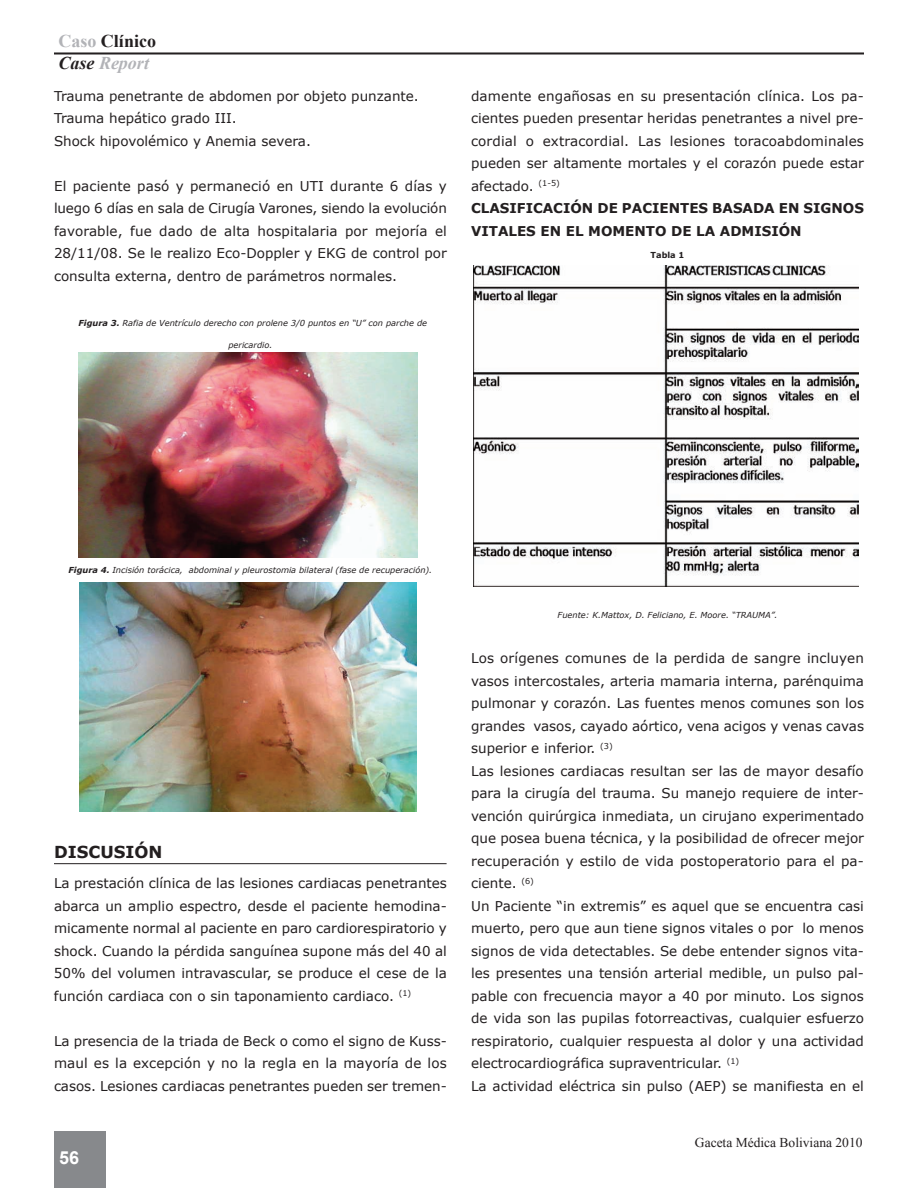
<style>
.page{position:relative;width:918px;height:1188px;background:#fff}
.page>*{position:absolute;margin:0;border:0;box-sizing:border-box;transform-origin:0 0}
.t1{font:700 18px/22.5px "Times New Roman";color:#231f20}
.t2{font:700 18px "Arial";color:#fff}
.t3{font:700 16.5px "Verdana";color:#231f20}
.t4{font:13.5px/22.5px "Verdana";color:#231f20}
.t5{font:13.5px "Times New Roman";color:#231f20}
.t6{font:italic 8.25px "Verdana";color:#231f20}
.t7{font:700 8.25px "Verdana";color:#231f20}
.s1{color:#b2b3b7}
.s2{font-style:italic}
.s3{font-style:italic;color:#b2b3b7}
.s4{font-weight:700}
</style>
<div class="page">
<div style="left:54px;top:1131px;width:51px;height:57px;background:#87898c"></div>
<hr style="left:54px;top:52px;width:810px;height:2px;background:#231f20">
<hr style="left:54px;top:54px;width:810px;height:1px;background:#231f20">
<img style="left:78px;top:352px;width:340px;height:206px">
<img style="left:79px;top:583px;width:338px;height:229px">
<hr style="left:54px;top:863px;width:393px;height:1px;background:#231f20">
<img style="left:474px;top:265px;width:385px;height:322px">
<h1 class="t1" style="left:58px;top:29px;width:99px"><span class="s1">Caso</span> Clínico<br><span class="s2">Case</span> <span class="s3">Report</span></h1>
<p class="t4" style="left:54px;top:84px;width:366px">Trauma penetrante de abdomen por objeto punzante.<br>Trauma hepático grado III.<br>Shock hipovolémico y Anemia severa.</p>
<p class="t4" style="left:54px;top:174px;width:394px;text-align:justify">El paciente pasó y permaneció en UTI durante 6 días y luego 6 días en sala de Cirugía Varones, siendo la evolución favorable, fue dado de alta hospitalaria por mejoría el 28/11/08. Se le realizo Eco-Doppler y EKG de control por consulta externa, dentro de parámetros normales.</p>
<p class="t6" style="left:79px;top:317px;width:350px"><span class="s4">Figura 3.</span> Rafia de Ventrículo derecho con prolene 3/0 puntos en “U” con parche de</p>
<p class="t6" style="left:228px;top:340px;width:46px">pericardio.</p>
<p class="t4" style="left:471px;top:84px;width:394px">damente engañosas en su presentación clínica. Los pa&shy;cientes pueden presentar heridas penetrantes a nivel pre&shy;cordial o extracordial. Las lesiones toracoabdominales pueden ser altamente mortales y el corazón puede estar afectado. <sup>(1-5)<br></sup><span class="s4">CLASIFICACIÓN DE PACIENTES BASADA EN SIGNOS VITALES EN EL MOMENTO DE LA ADMISIÓN</span></p>
<p class="t7" style="left:651px;top:250px;width:35px">Tabla 1</p>
<p class="t6" style="left:69px;top:565px;width:365px"><span class="s4">Figura 4.</span> Incisión torácica, abdominal y pleurostomia bilateral (fase de recuperación).</p>
<p class="t3" style="left:54px;top:842px;width:110px">DISCUSIÓN</p>
<p class="t4" style="left:54px;top:872px;width:394px;text-align:justify">La prestación clínica de las lesiones cardiacas penetrantes abarca un amplio espectro, desde el paciente hemodina&shy;micamente normal al paciente en paro cardiorespiratorio y shock. Cuando la pérdida sanguínea supone más del 40 al 50% del volumen intravascular, se produce el cese de la función cardiaca con o sin taponamiento cardiaco. <sup>(1)</sup></p>
<p class="t4" style="left:54px;top:1029px;width:394px;text-align:justify">La presencia de la triada de Beck o como el signo de Kuss&shy;maul es la excepción y no la regla en la mayoría de los casos. Lesiones cardiacas penetrantes pueden ser tremen-</p>
<h1 class="t2" style="left:59px;top:1147px;width:22px">56</h1>
<p class="t6" style="left:558px;top:610px;width:221px">Fuente: K.Mattox, D. Feliciano, E. Moore. “TRAUMA”.</p>
<p class="t4" style="left:471px;top:647px;width:394px">Los orígenes comunes de la perdida de sangre incluyen vasos intercostales, arteria mamaria interna, parénquima pulmonar y corazón. Las fuentes menos comunes son los grandes vasos, cayado aórtico, vena acigos y venas cavas superior e inferior. <sup>(3)<br></sup>Las lesiones cardiacas resultan ser las de mayor desafío para la cirugía del trauma. Su manejo requiere de inter&shy;vención quirúrgica inmediata, un cirujano experimentado que posea buena técnica, y la posibilidad de ofrecer mejor recuperación y estilo de vida postoperatorio para el pa&shy;ciente. <sup>(6)<br></sup>Un Paciente “in extremis” es aquel que se encuentra casi muerto, pero que aun tiene signos vitales o por lo menos signos de vida detectables. Se debe entender signos vita&shy;les presentes una tensión arterial medible, un pulso pal&shy;pable con frecuencia mayor a 40 por minuto. Los signos de vida son las pupilas fotorreactivas, cualquier esfuerzo respiratorio, cualquier respuesta al dolor y una actividad electrocardiográfica supraventricular. <sup>(1)<br></sup>La actividad eléctrica sin pulso (AEP) se manifiesta en el</p>
<p class="t5" style="left:695px;top:1135px;width:169px">Gaceta Médica Boliviana 2010</p>
</div>
